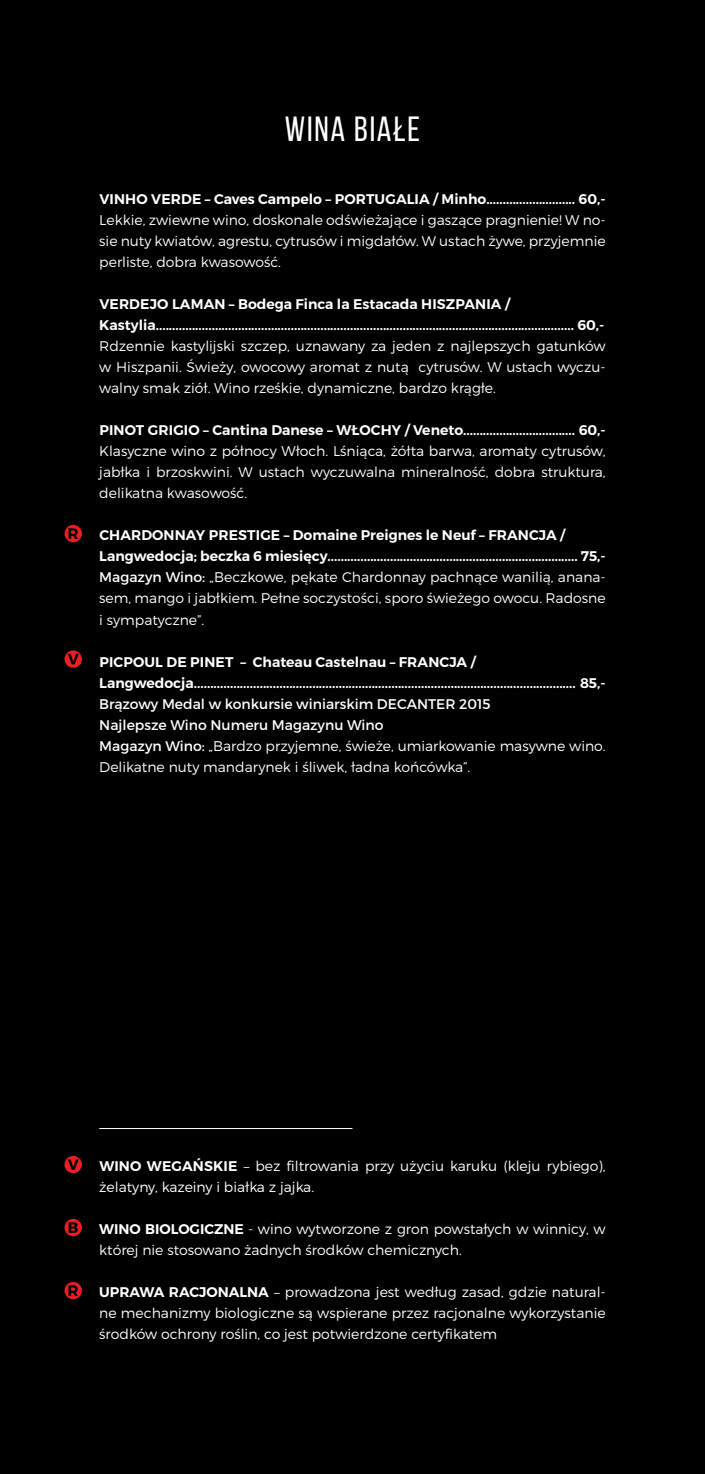
<style>
.page{position:relative;width:705px;height:1474px;background:#fff}
.page>*{position:absolute;margin:0;border:0;box-sizing:border-box;transform-origin:0 0}
.grupa{font:35px "Bebas Neue";letter-spacing:.05em;color:#fff}
.opis{font:300 14px/21px "Montserrat";color:#fff;text-align:justify}
.white-nazwa_i_cena{font:600 14px "Montserrat";color:#fff}
.white-nazwa_i_cena-2{font:300 14px/21px "Montserrat";color:#fff}
.opis-2{font:14px "Montserrat";color:#fff}
.s1{font-weight:400}
.s2{font-weight:600}
</style>
<div class="page">
<div style="left:0;top:0;width:704px;height:1473px;background:#000"></div>
<svg style="left:64px;top:650px;width:18px;height:17px"></svg>
<svg style="left:68px;top:654px;width:11px;height:10px"></svg>
<div style="left:64px;top:525px;width:18px;height:17px;background:#ed1d24;border-radius:50%"></div>
<svg style="left:68px;top:528px;width:10px;height:11px"></svg>
<svg style="left:64px;top:1155px;width:18px;height:18px"></svg>
<svg style="left:68px;top:1159px;width:11px;height:10px"></svg>
<svg style="left:64px;top:1281px;width:18px;height:18px"></svg>
<svg style="left:68px;top:1285px;width:10px;height:10px"></svg>
<svg style="left:64px;top:1218px;width:18px;height:18px"></svg>
<svg style="left:69px;top:1222px;width:9px;height:10px"></svg>
<hr style="left:99px;top:1128px;width:253px;height:1px;background:#fff">
<p class="grupa" style="left:285px;top:110px;width:136px">WINA BIAŁE</p>
<p class="white-nazwa_i_cena" style="left:99px;top:191px;width:507px">VINHO VERDE – Caves Campelo – PORTUGALIA / Minho........................... 60,-</p>
<p class="opis" style="left:99px;top:210px;width:507px">Lekkie, zwiewne wino, doskonale odświeżające i gaszące pragnienie! W no&shy;sie nuty kwiatów, agrestu, cytrusów i migdałów. W ustach żywe, przyjemnie perliste, dobra kwasowość.</p>
<p class="white-nazwa_i_cena" style="left:99px;top:296px;width:412px">VERDEJO LAMAN – Bodega Finca la Estacada HISZPANIA /</p>
<p class="white-nazwa_i_cena" style="left:99px;top:317px;width:506px">Kastylia............................................................................................................................... 60,-</p>
<p class="opis" style="left:99px;top:336px;width:508px">Rdzennie kastylijski szczep, uznawany za jeden z najlepszych gatunków w Hiszpanii. Świeży, owocowy aromat z nutą cytrusów. W ustach wyczu&shy;walny smak ziół. Wino rześkie, dynamiczne, bardzo krągłe.</p>
<p class="white-nazwa_i_cena" style="left:99px;top:422px;width:507px">PINOT GRIGIO – Cantina Danese – WŁOCHY / Veneto.................................. 60,-</p>
<p class="opis" style="left:99px;top:441px;width:508px">Klasyczne wino z północy Włoch. Lśniąca, żółta barwa, aromaty cytrusów, jabłka i brzoskwini. W ustach wyczuwalna mineralność, dobra struktura, delikatna kwasowość.</p>
<p class="white-nazwa_i_cena" style="left:99px;top:527px;width:467px">CHARDONNAY PRESTIGE – Domaine Preignes le Neuf – FRANCJA /</p>
<p class="white-nazwa_i_cena" style="left:99px;top:548px;width:507px">Langwedocja; beczka 6 miesięcy............................................................................ 75,-</p>
<p class="opis" style="left:99px;top:567px;width:507px"><span class="s1">Magazyn Wino:</span> „Beczkowe, pękate Chardonnay pachnące wanilią, anana&shy;sem, mango i jabłkiem. Pełne soczystości, sporo świeżego owocu. Radosne i sympatyczne”.</p>
<p class="white-nazwa_i_cena" style="left:99px;top:653px;width:377px">PICPOUL DE PINET – Chateau Castelnau – FRANCJA /</p>
<p class="white-nazwa_i_cena" style="left:99px;top:674px;width:507px">Langwedocja.................................................................................................................... 85,-</p>
<p class="opis-2" style="left:99px;top:695px;width:392px">Brązowy Medal w konkursie winiarskim DECANTER 2015</p>
<p class="opis-2" style="left:99px;top:716px;width:286px">Najlepsze Wino Numeru Magazynu Wino</p>
<p class="opis" style="left:99px;top:735px;width:508px"><span class="s1">Magazyn Wino:</span> „Bardzo przyjemne, świeże, umiarkowanie masywne wino.<br>Delikatne nuty mandarynek i śliwek, ładna końcówka”.</p>
<p class="white-nazwa_i_cena-2" style="left:99px;top:1155px;width:507px"><span class="s2">WINO WEGAŃSKIE</span> – bez filtrowania przy użyciu karuku (kleju rybiego), żelatyny, kazeiny i białka z jajka.</p>
<p class="opis" style="left:99px;top:1218px;width:508px"><span class="s2">WINO BIOLOGICZNE</span> - wino wytworzone z gron powstałych w winnicy, w której nie stosowano żadnych środków chemicznych.</p>
<p class="opis" style="left:99px;top:1281px;width:507px"><span class="s2">UPRAWA RACJONALNA</span> – prowadzona jest według zasad, gdzie natural&shy;ne mechanizmy biologiczne są wspierane przez racjonalne wykorzystanie środków ochrony roślin, co jest potwierdzone certyfikatem</p>
</div>
